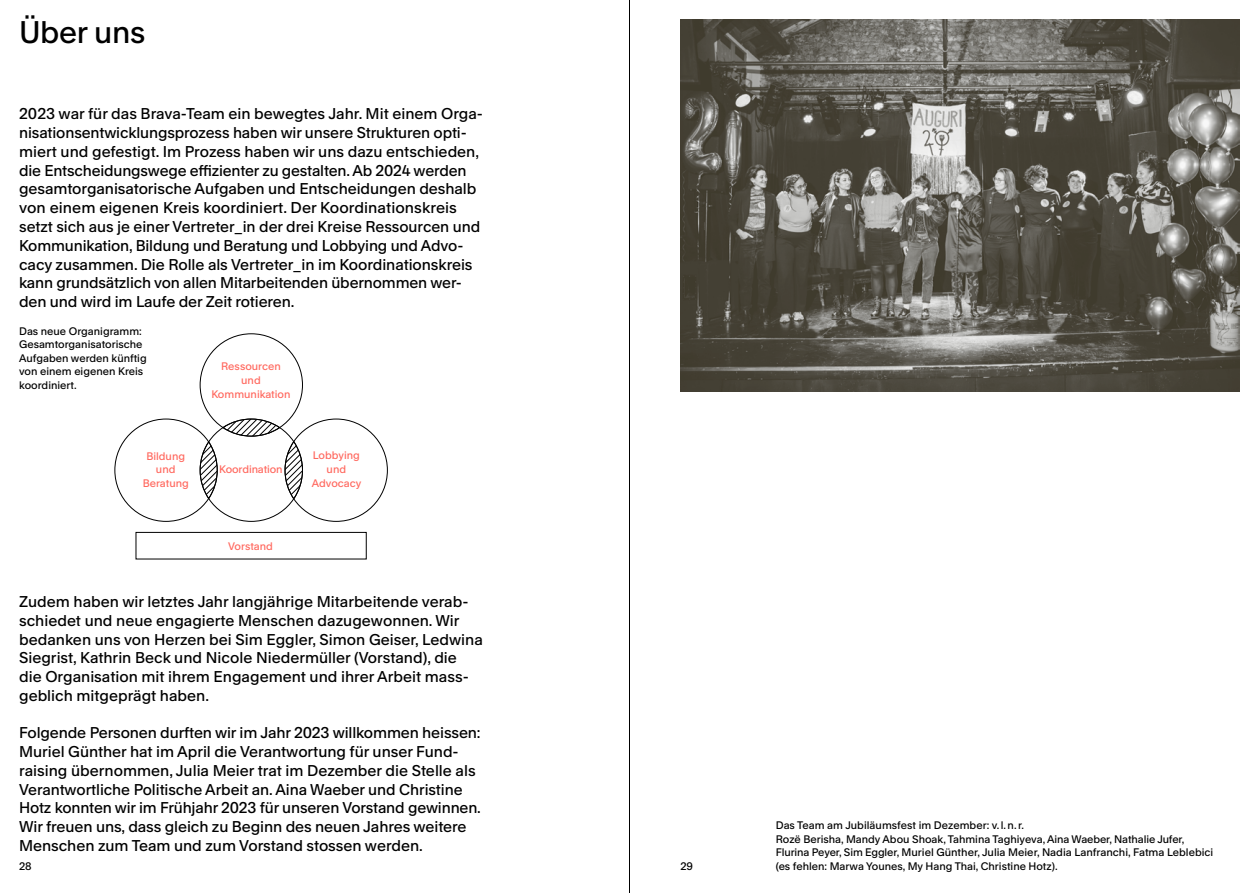
<style>
.page{position:relative;width:1259px;height:893px;background:#fff}
.page>*{position:absolute;margin:0;border:0;box-sizing:border-box;transform-origin:0 0}
.t1{font:500 30px "Rand";letter-spacing:-.01em;color:#000}
.t2{font:500 15px/18.8px "Rand";letter-spacing:-.005em;color:#000}
.t3{font:500 10.5px/13.5px "Rand";color:#000}
.t4{font:500 10.5px/13.5px "Rand";color:#ff685e;text-align:center}
</style>
<div class="page">
<img style="left:680px;top:19px;width:559px;height:373px">
<div style="left:136px;top:532px;width:231px;height:27px;border:1px solid #000"></div>
<svg style="left:285px;top:443px;width:16px;height:54px"></svg>
<div style="left:285px;top:441px;width:18px;height:58px;border:1px solid #000;border-radius:50%"></div>
<svg style="left:200px;top:443px;width:16px;height:54px"></svg>
<div style="left:200px;top:441px;width:18px;height:58px;border:1px solid #000;border-radius:50%"></div>
<svg style="left:225px;top:419px;width:53px;height:17px"></svg>
<div style="left:223px;top:419px;width:57px;height:17px;border:1px solid #000;border-radius:50%"></div>
<hr style="left:629px;top:0;width:1px;height:893px;background:#000">
<h1 class="t1" style="left:19px;top:9px;width:128px">Über uns</h1>
<p class="t2" style="left:19px;top:103px;width:463px">2023 war für das Brava-Team ein bewegtes Jahr. Mit einem Orga&shy;nisationsentwicklungsprozess haben wir unsere Strukturen opti&shy;miert und gefestigt. Im Prozess haben wir uns dazu entschieden, die Entscheidungswege effizienter zu gestalten. Ab 2024 werden gesamtorganisatorische Aufgaben und Entscheidungen deshalb von einem eigenen Kreis koordiniert. Der Koordinationskreis setzt sich aus je einer Vertreter_in der drei Kreise Ressourcen und Kommunikation, Bildung und Beratung und Lobbying und Advo&shy;cacy zusammen. Die Rolle als Vertreter_in im Koordinationskreis kann grundsätzlich von allen Mitarbeitenden übernommen wer&shy;den und wird im Laufe der Zeit rotieren.</p>
<p class="t3" style="left:19px;top:323px;width:129px">Das neue Organigramm:<br>Gesamtorganisatorische<br>Aufgaben werden künftig von einem eigenen Kreis koordiniert.</p>
<p class="t4" style="left:143px;top:448px;width:48px">Bildung und<br>Beratung</p>
<p class="t4" style="left:211px;top:359px;width:81px">Ressourcen und<br>Kommunikation</p>
<p class="t4" style="left:219px;top:461px;width:65px">Koordination</p>
<p class="t4" style="left:228px;top:538px;width:46px">Vorstand</p>
<p class="t4" style="left:312px;top:448px;width:51px">Lobbying und<br>Advocacy</p>
<p class="t2" style="left:19px;top:591px;width:465px">Zudem haben wir letztes Jahr langjährige Mitarbeitende verab&shy;schiedet und neue engagierte Menschen dazugewonnen. Wir bedanken uns von Herzen bei Sim Eggler, Simon Geiser, Ledwina Siegrist, Kathrin Beck und Nicole Niedermüller (Vorstand), die die Organisation mit ihrem Engagement und ihrer Arbeit mass&shy;geblich mitgeprägt haben.</p>
<p class="t2" style="left:19px;top:722px;width:463px">Folgende Personen durften wir im Jahr 2023 willkommen heissen:<br>Muriel Günther hat im April die Verantwortung für unser Fund&shy;raising übernommen, Julia Meier trat im Dezember die Stelle als Verantwortliche Politische Arbeit an. Aina Waeber und Christine Hotz konnten wir im Frühjahr 2023 für unseren Vorstand gewinnen.<br>Wir freuen uns, dass gleich zu Beginn des neuen Jahres weitere Menschen zum Team und zum Vorstand stossen werden.</p>
<p class="t3" style="left:19px;top:858px;width:14px">28</p>
<p class="t3" style="left:680px;top:858px;width:14px">29</p>
<p class="t3" style="left:776px;top:817px;width:439px">Das Team am Jubiläumsfest im Dezember: v. l. n. r.<br>Rozë Berisha, Mandy Abou Shoak, Tahmina Taghiyeva, Aina Waeber, Nathalie Jufer, Flurina Peyer, Sim Eggler, Muriel Günther, Julia Meier, Nadia Lanfranchi, Fatma Leblebici (es fehlen: Marwa Younes, My Hang Thai, Christine Hotz).</p>
</div>
